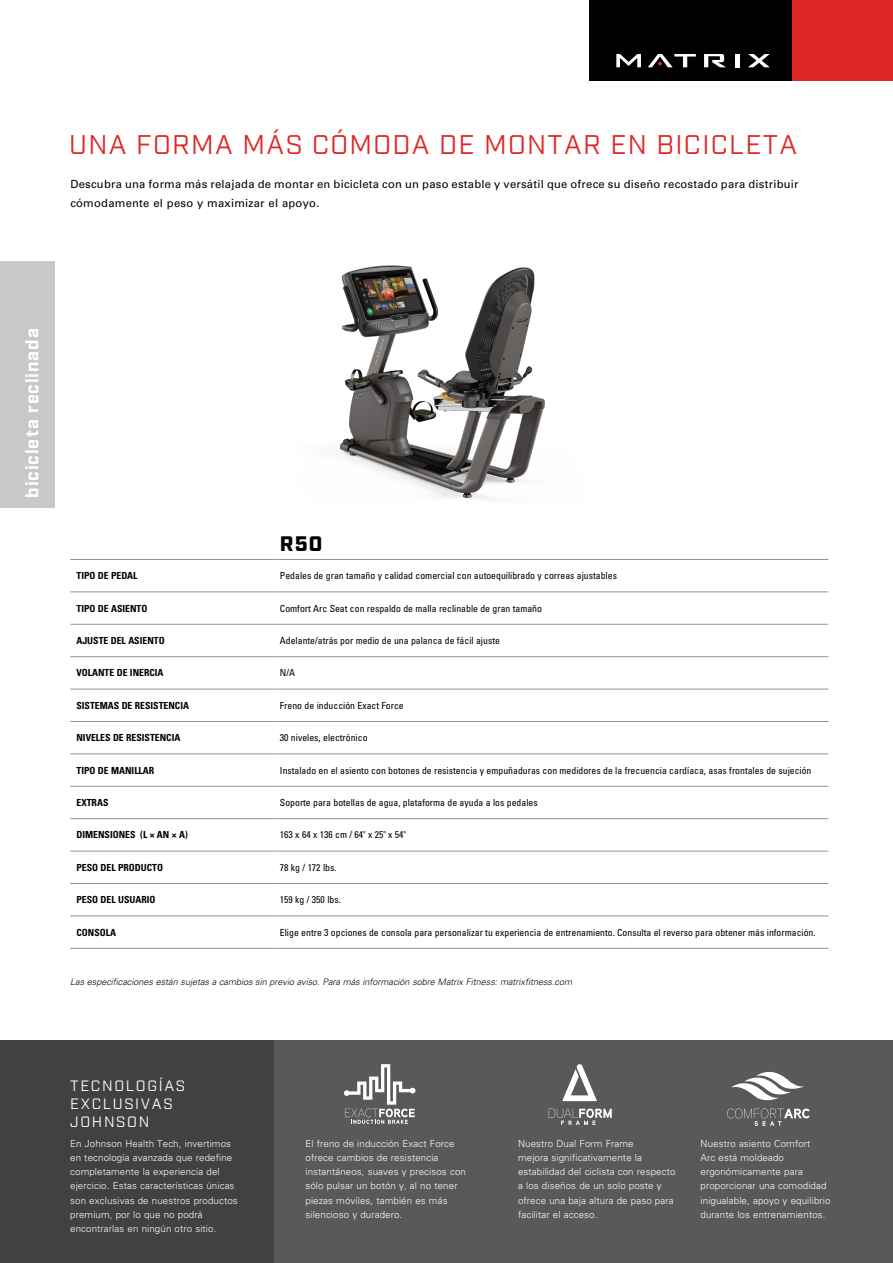
<style>
.page{position:relative;width:893px;height:1263px;background:#fff}
.page>*{position:absolute;margin:0;border:0;box-sizing:border-box;transform-origin:0 0}
.t1{font:27px "Industry";letter-spacing:.05em;color:#de2726}
.t2{font:900 21px "Industry";color:#000}
.t3{font:700 18px "Industry";letter-spacing:.05em;color:#fff}
.t4{font:15px/18px "Industry";letter-spacing:.11em;color:#fff}
.t5{font:11.25px/19.5px "Univers LT Pro 55 Roman";letter-spacing:.02em;color:#000}
.t6{font:300 9.75px/14.2px "Univers LT Pro 45";letter-spacing:.01em;color:#fff}
.t7{font:condensed 9.75px "Univers LT Pro";color:#000}
.t8{font:700 condensed 9.75px "Univers LT Pro";color:#000}
.t9{font:italic 300 9px "Univers LT Pro 45";color:#000}
</style>
<div class="page">
<div style="left:589px;top:0;width:203px;height:81px;background:#000"></div>
<div style="left:792px;top:0;width:101px;height:81px;background:#de2726"></div>
<svg style="left:616px;top:54px;width:25px;height:13px"></svg>
<svg style="left:704px;top:54px;width:22px;height:13px"></svg>
<svg style="left:748px;top:54px;width:22px;height:13px"></svg>
<div style="left:735px;top:54px;width:5px;height:13px;background:#fff"></div>
<svg style="left:648px;top:54px;width:48px;height:13px"></svg>
<div style="left:0;top:1040px;width:893px;height:223px;background:#58595b"></div>
<div style="left:0;top:1040px;width:274px;height:223px;background:#414042"></div>
<img style="left:340px;top:265px;width:205px;height:234px">
<div style="left:0;top:261px;width:54px;height:246px;background:#c7c8ca"></div>
<hr style="left:70px;top:559px;width:204px;height:1px;background:#939598">
<hr style="left:274px;top:559px;width:554px;height:1px;background:#939598">
<hr style="left:70px;top:592px;width:204px;height:1px;background:#939598">
<hr style="left:274px;top:592px;width:554px;height:1px;background:#939598">
<hr style="left:70px;top:624px;width:204px;height:1px;background:#939598">
<hr style="left:274px;top:624px;width:554px;height:1px;background:#939598">
<hr style="left:70px;top:656px;width:204px;height:1px;background:#939598">
<hr style="left:274px;top:656px;width:554px;height:1px;background:#939598">
<hr style="left:70px;top:689px;width:204px;height:1px;background:#939598">
<hr style="left:274px;top:689px;width:554px;height:1px;background:#939598">
<hr style="left:70px;top:721px;width:204px;height:1px;background:#939598">
<hr style="left:274px;top:721px;width:554px;height:1px;background:#939598">
<hr style="left:70px;top:754px;width:204px;height:1px;background:#939598">
<hr style="left:274px;top:754px;width:554px;height:1px;background:#939598">
<hr style="left:70px;top:786px;width:204px;height:1px;background:#939598">
<hr style="left:274px;top:786px;width:554px;height:1px;background:#939598">
<hr style="left:70px;top:818px;width:204px;height:1px;background:#939598">
<hr style="left:274px;top:818px;width:554px;height:1px;background:#939598">
<hr style="left:70px;top:851px;width:204px;height:1px;background:#939598">
<hr style="left:274px;top:851px;width:554px;height:1px;background:#939598">
<hr style="left:70px;top:883px;width:204px;height:1px;background:#939598">
<hr style="left:274px;top:883px;width:554px;height:1px;background:#939598">
<hr style="left:70px;top:916px;width:204px;height:1px;background:#939598">
<hr style="left:274px;top:916px;width:554px;height:1px;background:#939598">
<hr style="left:70px;top:948px;width:204px;height:1px;background:#939598">
<hr style="left:274px;top:948px;width:554px;height:1px;background:#939598">
<svg style="left:727px;top:1108px;width:83px;height:18px"></svg>
<svg style="left:731px;top:1071px;width:73px;height:30px"></svg>
<svg style="left:549px;top:1108px;width:63px;height:17px"></svg>
<svg style="left:562px;top:1064px;width:35px;height:37px"></svg>
<svg style="left:344px;top:1064px;width:71px;height:60px"></svg>
<h1 class="t1" style="left:69px;top:128px;width:729px">UNA FORMA MÁS CÓMODA DE MONTAR EN BICICLETA</h1>
<p class="t5" style="left:70px;top:173px;width:730px">Descubra una forma más relajada de montar en bicicleta con un paso estable y versátil que ofrece su diseño recostado para distribuir cómodamente el peso y maximizar el apoyo.</p>
<h3 class="t3" style="left:21px;top:498px;width:171px;rotate:-90deg">bicicleta reclinada</h3>
<h2 class="t2" style="left:280px;top:531px;width:44px">R50</h2>
<p class="t8" style="left:76px;top:570px;width:63px">TIPO DE PEDAL</p>
<p class="t7" style="left:280px;top:569px;width:339px">Pedales de gran tamaño y calidad comercial con autoequilibrado y correas ajustables</p>
<p class="t8" style="left:76px;top:602px;width:72px">TIPO DE ASIENTO</p>
<p class="t7" style="left:280px;top:602px;width:264px">Comfort Arc Seat con respaldo de malla reclinable de gran tamaño</p>
<p class="t8" style="left:76px;top:634px;width:90px">AJUSTE DEL ASIENTO</p>
<p class="t7" style="left:280px;top:634px;width:221px">Adelante/atrás por medio de una palanca de fácil ajuste</p>
<p class="t8" style="left:76px;top:667px;width:89px">VOLANTE DE INERCIA</p>
<p class="t7" style="left:280px;top:667px;width:17px">N/A</p>
<p class="t8" style="left:76px;top:699px;width:114px">SISTEMAS DE RESISTENCIA</p>
<p class="t7" style="left:280px;top:699px;width:125px">Freno de inducción Exact Force</p>
<p class="t8" style="left:76px;top:732px;width:105px">NIVELES DE RESISTENCIA</p>
<p class="t7" style="left:280px;top:731px;width:89px">30 niveles, electrónico</p>
<p class="t8" style="left:76px;top:764px;width:79px">TIPO DE MANILLAR</p>
<p class="t7" style="left:280px;top:764px;width:533px">Instalado en el asiento con botones de resistencia y empuñaduras con medidores de la frecuencia cardíaca, asas frontales de sujeción</p>
<p class="t8" style="left:76px;top:796px;width:33px">EXTRAS</p>
<p class="t7" style="left:280px;top:796px;width:259px">Soporte para botellas de agua, plataforma de ayuda a los pedales</p>
<p class="t8" style="left:76px;top:829px;width:113px">DIMENSIONES (L × AN × A)</p>
<p class="t7" style="left:280px;top:829px;width:128px">163 x 64 x 136 cm / 64" x 25" x 54"</p>
<p class="t8" style="left:76px;top:861px;width:88px">PESO DEL PRODUCTO</p>
<p class="t7" style="left:280px;top:861px;width:58px">78 kg / 172 lbs.</p>
<p class="t8" style="left:76px;top:894px;width:80px">PESO DEL USUARIO</p>
<p class="t7" style="left:280px;top:893px;width:62px">159 kg / 350 lbs.</p>
<p class="t8" style="left:76px;top:926px;width:41px">CONSOLA</p>
<p class="t7" style="left:280px;top:926px;width:537px">Elige entre 3 opciones de consola para personalizar tu experiencia de entrenamiento. Consulta el reverso para obtener más información.</p>
<p class="t9" style="left:70px;top:976px;width:503px">Las especificaciones están sujetas a cambios sin previo aviso. Para más información sobre Matrix Fitness: matrixfitness.com</p>
<h3 class="t4" style="left:70px;top:1077px;width:116px">TECNOLOGÍAS<br>EXCLUSIVAS<br>JOHNSON</h3>
<p class="t6" style="left:70px;top:1136px;width:169px">En Johnson Health Tech, invertimos en tecnología avanzada que redefine completamente la experiencia del ejercicio. Estas características únicas son exclusivas de nuestros productos premium, por lo que no podrá encontrarlas en ningún otro sitio.</p>
<p class="t6" style="left:305px;top:1136px;width:162px">El freno de inducción Exact Force ofrece cambios de resistencia instantáneos, suaves y precisos con sólo pulsar un botón y, al no tener piezas móviles, también es más silencioso y duradero.</p>
<p class="t6" style="left:518px;top:1136px;width:159px">Nuestro Dual Form Frame<br>mejora significativamente la estabilidad del ciclista con respecto a los diseños de un solo poste y ofrece una baja altura de paso para facilitar el acceso.</p>
<p class="t6" style="left:700px;top:1136px;width:131px">Nuestro asiento Comfort<br>Arc está moldeado ergonómicamente para proporcionar una comodidad inigualable, apoyo y equilibrio durante los entrenamientos.</p>
</div>
